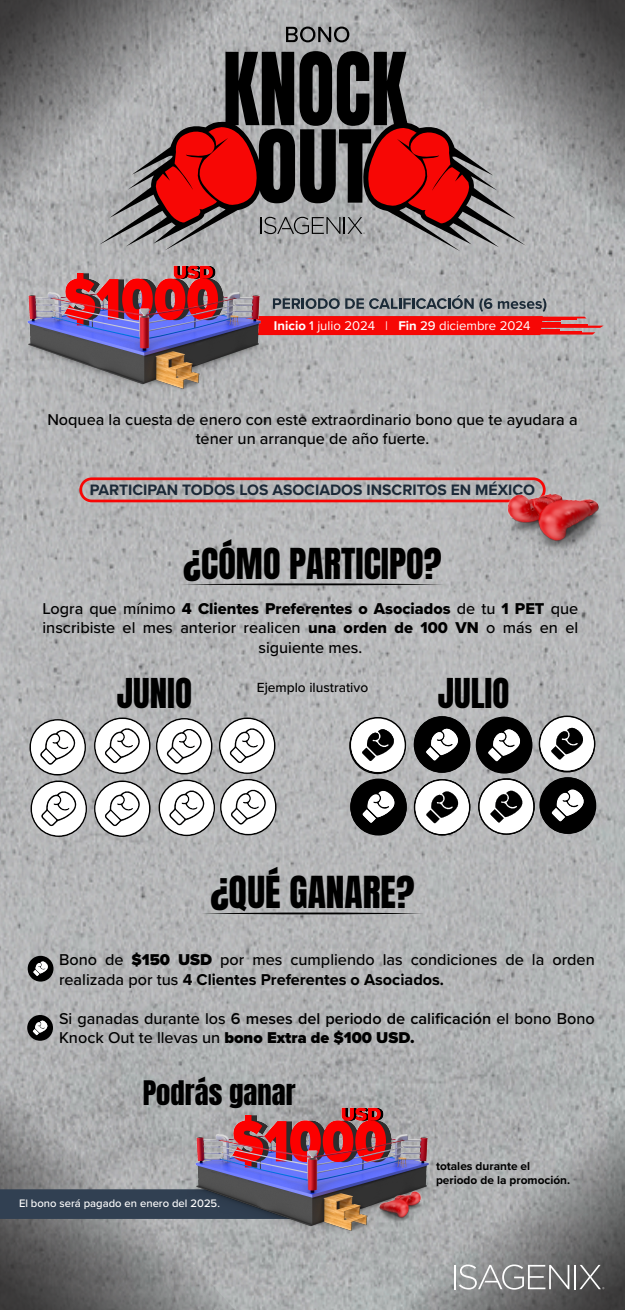
<style>
.page{position:relative;width:625px;height:1310px;background:#fff}
.page>*{position:absolute;margin:0;border:0;box-sizing:border-box;transform-origin:0 0}
.t1{font:37.5px "Anton";color:#000}
.t2{font:36.25px "Anton";color:#000}
.t3{font:35px "Anton";color:#000}
.t4{font:28.75px "Anton";color:#000}
.t5{font:500 16.25px/19.5px "Proxima Nova";color:#000;text-align:center}
.t6{font:16.25px "Proxima Nova Extrabld";color:#000}
.t7{font:700 15.62px "Proxima Nova";color:#1c2a38}
.t8{font:500 13.75px "Proxima Nova";color:#000}
.t9{font:13.12px "Proxima Nova";color:#fff}
.t10{font:700 11.88px/14.2px "Proxima Nova";color:#000}
.t11{font:500 11.25px "Proxima Nova";color:#fff}
.s1{font-weight:700}
.s2{font-weight:500}
.s3{font-weight:300}
.s4{font-family:"Proxima Nova";font-weight:500}
.s5{font-family:"Proxima Nova Extrabld";font-weight:400}
.s6{font-weight:900}
.s7{font-weight:600}
</style>
<div class="page">
<img style="left:0;top:0;width:625px;height:1045px">
<svg style="left:286px;top:27px;width:63px;height:15px"></svg>
<svg style="left:245px;top:51px;width:136px;height:200px;background:#514b4b"></svg>
<svg style="left:297px;top:295px;width:307px;height:40px;background:#c25d5e"></svg>
<img style="left:0;top:166px;width:297px;height:307px">
<div style="left:79px;top:477px;width:467px;height:25px;border:3px solid #f70705;border-radius:11px"></div>
<img style="left:477px;top:432px;width:148px;height:148px">
<svg style="left:0;top:0;width:245px;height:271px;background:#988384"></svg>
<svg style="left:381px;top:0;width:244px;height:275px;background:#968182"></svg>
<svg style="left:466px;top:1045px;width:159px;height:265px;background:#969899"></svg>
<svg style="left:0;top:1041px;width:159px;height:269px;background:#8d8e8f"></svg>
<svg style="left:181px;top:583px;width:263px;height:3px"></svg>
<svg style="left:201px;top:912px;width:223px;height:3px"></svg>
<svg style="left:29px;top:719px;width:58px;height:118px"></svg>
<svg style="left:94px;top:717px;width:183px;height:120px"></svg>
<svg style="left:414px;top:716px;width:56px;height:57px"></svg>
<svg style="left:28px;top:956px;width:26px;height:25px"></svg>
<svg style="left:27px;top:1015px;width:26px;height:26px"></svg>
<svg style="left:414px;top:779px;width:56px;height:56px"></svg>
<svg style="left:349px;top:717px;width:58px;height:118px"></svg>
<svg style="left:476px;top:715px;width:120px;height:120px"></svg>
<div style="left:0;top:1189px;width:159px;height:30px;background:#314052"></div>
<img style="left:159px;top:1007px;width:307px;height:303px">
<img style="left:368px;top:1169px;width:64px;height:64px">
<hr style="left:574px;top:1265px;width:2px;height:24px;background:#fff">
<svg style="left:579px;top:1265px;width:25px;height:24px"></svg>
<svg style="left:454px;top:1264px;width:115px;height:25px;background:#969798"></svg>
<p class="t9" style="left:274px;top:315px;width:258px"><span class="s1">Inicio</span> <span class="s2">1</span> julio 2024 <span class="s3">I</span> <span class="s1">Fin</span> <span class="s2">29</span> diciembre 2024</p>
<p class="t5" style="left:47px;top:409px;width:532px">Noquea la cuesta de enero con este extraordinario bono que te ayudara a tener un arranque de año fuerte.</p>
<p class="t7" style="left:90px;top:478px;width:447px">PARTICIPAN TODOS LOS ASOCIADOS INSCRITOS EN MÉXICO</p>
<h2 class="t2" style="left:183px;top:546px;width:260px">¿CÓMO PARTICIPO?</h2>
<p class="t6" style="left:43px;top:596px;width:537px"><span class="s4">Logra que mínimo</span> 4 Clientes Preferentes o Asociados <span class="s4">de tu</span> 1 PET <span class="s4">que</span></p>
<p class="t5" style="left:43px;top:617px;width:537px">inscribiste el mes anterior realicen <span class="s5">una orden de 100 VN</span> o más en el siguiente mes.</p>
<p class="t8" style="left:257px;top:677px;width:113px">Ejemplo ilustrativo</p>
<h3 class="t3" style="left:117px;top:675px;width:77px">JUNIO</h3>
<h3 class="t3" style="left:438px;top:676px;width:73px">JULIO</h3>
<h1 class="t1" style="left:210px;top:873px;width:206px">¿QUÉ GANARE?</h1>
<p class="t5" style="left:59px;top:949px;width:537px;text-align:left">Bono de <span class="s6">$150 USD</span> por mes cumpliendo las condiciones de la orden realizada por tus <span class="s1">4 Clientes Preferentes o Asociados.</span></p>
<p class="t5" style="left:59px;top:1008px;width:537px;text-align:left">Si ganadas durante los <span class="s7">6 meses del periodo de calificación</span> el bono Bono<br>Knock Out te llevas un <span class="s6">bono Extra de $100 USD.</span></p>
<h3 class="t4" style="left:143px;top:1078px;width:154px">Podrás ganar</h3>
<p class="t11" style="left:19px;top:1195px;width:203px">El bono será pagado en enero del 2025.</p>
<p class="t10" style="left:436px;top:1158px;width:136px">totales durante el periodo de la promoción.</p>
</div>
